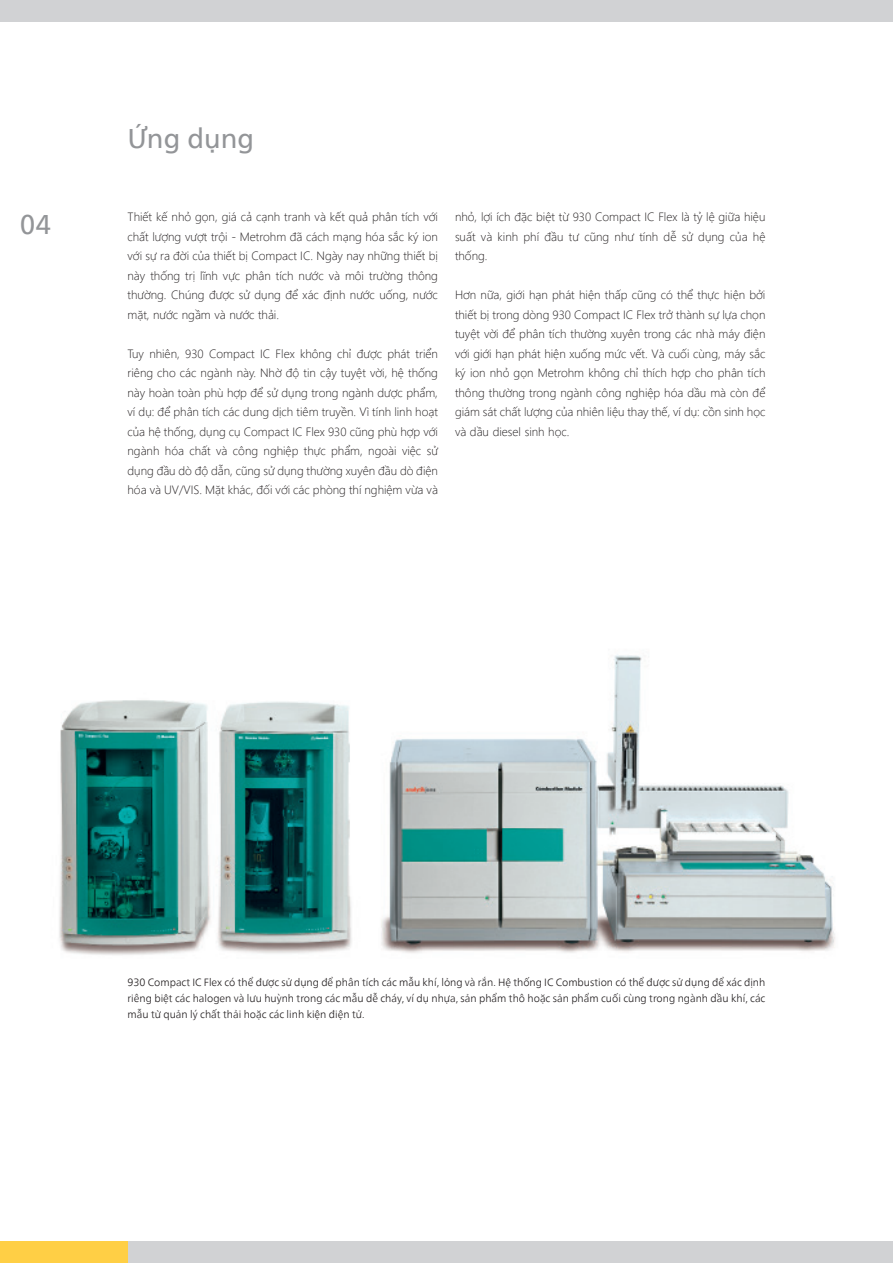
<style>
.page{position:relative;width:893px;height:1263px;background:#fff}
.page>*{position:absolute;margin:0;border:0;box-sizing:border-box;transform-origin:0 0}
.Lead{font:27px "Neue Frutiger World";color:#939598}
.Pagina{font:27px "Neue Frutiger World";color:#939598}
.Lauftext{font:300 12px/19.5px "Segoe UI";color:#231f20;text-align:justify}
.Legenden{font:300 10.5px/15.8px "Neue Frutiger World";color:#231f20;text-align:justify}
</style>
<div class="page">
<img style="left:59px;top:655px;width:776px;height:300px">
<div style="left:0;top:0;width:893px;height:21px;background:#d1d2d4"></div>
<div style="left:0;top:1242px;width:893px;height:21px;background:#d1d2d4"></div>
<div style="left:0;top:1242px;width:128px;height:21px;background:#ffcf45"></div>
<p class="Pagina" style="left:20px;top:203px;width:33px">04</p>
<p class="Lead" style="left:128px;top:118px;width:128px">Ứng dụng</p>
<p class="Lauftext" style="left:128px;top:206px;width:312px">Thiết kế nhỏ gọn, giá cả cạnh tranh và kết quả phân tích với chất lượng vượt trội - Metrohm đã cách mạng hóa sắc ký ion với sự ra đời của thiết bị Compact IC. Ngày nay những thiết bị này thống trị lĩnh vực phân tích nước và môi trường thông thường. Chúng được sử dụng để xác định nước uống, nước mặt, nước ngầm và nước thải.</p>
<p class="Lauftext" style="left:128px;top:343px;width:312px">Tuy nhiên, 930 Compact IC Flex không chỉ được phát triển riêng cho các ngành này. Nhờ độ tin cậy tuyệt vời, hệ thống này hoàn toàn phù hợp để sử dụng trong ngành dược phẩm, ví dụ: để phân tích các dung dịch tiêm truyền. Vì tính linh hoạt của hệ thống, dụng cụ Compact IC Flex 930 cũng phù hợp với ngành hóa chất và công nghiệp thực phẩm, ngoài việc sử dụng đầu dò độ dẫn, cũng sử dụng thường xuyên đầu dò điện hóa và UV/VIS. Mặt khác, đối với các phòng thí nghiệm vừa và</p>
<p class="Lauftext" style="left:455px;top:206px;width:312px">nhỏ, lợi ích đặc biệt từ 930 Compact IC Flex là tỷ lệ giữa hiệu suất và kinh phí đầu tư cũng như tính dễ sử dụng của hệ thống.</p>
<p class="Lauftext" style="left:455px;top:284px;width:312px">Hơn nữa, giới hạn phát hiện thấp cũng có thể thực hiện bởi thiết bị trong dòng 930 Compact IC Flex trở thành sự lựa chọn tuyệt vời để phân tích thường xuyên trong các nhà máy điện với giới hạn phát hiện xuống mức vết. Và cuối cùng, máy sắc ký ion nhỏ gọn Metrohm không chỉ thích hợp cho phân tích thông thường trong ngành công nghiệp hóa dầu mà còn để giám sát chất lượng của nhiên liệu thay thế, ví dụ: cồn sinh học và dầu diesel sinh học.</p>
<p class="Legenden" style="left:128px;top:975px;width:639px">930 Compact IC Flex có thể được sử dụng để phân tích các mẫu khí, lỏng và rắn. Hệ thống IC Combustion có thể được sử dụng để xác định riêng biệt các halogen và lưu huỳnh trong các mẫu dễ cháy, ví dụ nhựa, sản phẩm thô hoặc sản phẩm cuối cùng trong ngành dầu khí, các mẫu từ quản lý chất thải hoặc các linh kiện điện tử.</p>
</div>
